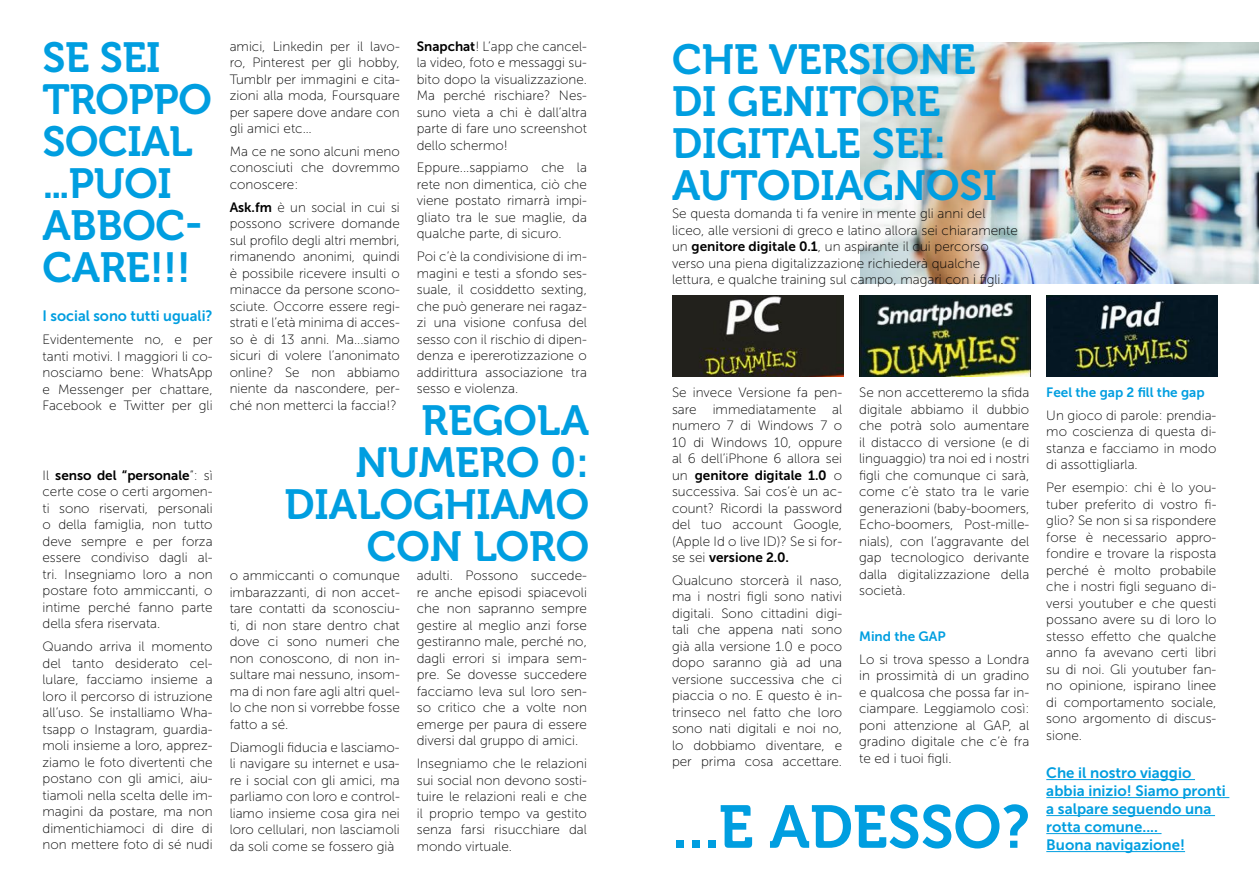
<style>
.page{position:relative;width:1259px;height:893px;background:#fff}
.page>*{position:absolute;margin:0;border:0;box-sizing:border-box;transform-origin:0 0}
.t1{font:60.15px "Museo 700";color:#009ee0}
.t2{font:42px/42px "Museo 700";color:#009ee0}
.t3{font:15px/18px "Museo Sans 700";color:#009ee0}
.t4{font:13.5px/16.5px "Museo Sans 100";color:#000;text-align:justify}
.t5{font:13.5px "Museo Sans 700";color:#000}
.t6{font:13.5px "Museo Sans 700";color:#009ee0}
.s1{font-family:"Museo Sans 100"}
.s2{font-family:"Museo Sans 700"}
</style>
<div class="page">
<hr style="left:1046px;top:779px;width:149px;height:1px;background:#009ee0">
<hr style="left:1046px;top:797px;width:183px;height:1px;background:#009ee0">
<hr style="left:1046px;top:815px;width:169px;height:1px;background:#009ee0">
<hr style="left:1046px;top:833px;width:115px;height:1px;background:#009ee0">
<hr style="left:1046px;top:851px;width:139px;height:1px;background:#009ee0">
<img style="left:860px;top:43px;width:399px;height:240px">
<img style="left:672px;top:296px;width:171px;height:80px">
<img style="left:859px;top:296px;width:171px;height:80px">
<img style="left:1046px;top:296px;width:171px;height:80px">
<h2 class="t2" style="left:43px;top:37px;width:171px">SE SEI<br>TROPPO<br>SOCIAL ...PUOI<br>ABBOC-<br>CARE!!!</h2>
<p class="t3" style="left:43px;top:307px;width:172px">I social sono tutti uguali?</p>
<p class="t4" style="left:43px;top:331px;width:172px">Evidentemente no, e per tanti motivi. I maggiori li co&shy;nosciamo bene: WhatsApp e Messenger per chattare, Facebook e Twitter per gli</p>
<p class="t5" style="left:43px;top:468px;width:172px"><span class="s1">Il</span> senso del “personale<span class="s1">”: sì</span></p>
<p class="t4" style="left:43px;top:484px;width:172px">certe cose o certi argomen&shy;ti sono riservati, personali o della famiglia, non tutto deve sempre e per forza essere condiviso dagli al&shy;tri. Insegniamo loro a non postare foto ammiccanti, o intime perché fanno parte della sfera riservata.</p>
<p class="t4" style="left:43px;top:639px;width:172px">Quando arriva il momento del tanto desiderato cel&shy;lulare, facciamo insieme a loro il percorso di istruzione all’uso. Se installiamo Wha&shy;tsapp o Instagram, guardia&shy;moli insieme a loro, apprez&shy;ziamo le foto divertenti che postano con gli amici, aiu&shy;tiamoli nella scelta delle im&shy;magini da postare, ma non dimentichiamoci di dire di non mettere foto di sé nudi</p>
<p class="t4" style="left:417px;top:38px;width:172px"><span class="s2">Snapchat</span>! L’app che cancel&shy;la video, foto e messaggi su&shy;bito dopo la visualizzazione.<br>Ma perché rischiare? Nes&shy;suno vieta a chi è dall’altra parte di fare uno screenshot dello schermo!</p>
<p class="t4" style="left:417px;top:160px;width:172px">Eppure...sappiamo che la rete non dimentica, ciò che viene postato rimarrà impi&shy;gliato tra le sue maglie, da qualche parte, di sicuro.</p>
<p class="t4" style="left:417px;top:249px;width:172px">Poi c’è la condivisione di im&shy;magini e testi a sfondo ses&shy;suale, il cosiddetto sexting, che può generare nei ragaz&shy;zi una visione confusa del sesso con il rischio di dipen&shy;denza e ipererotizzazione o addirittura associazione tra sesso e violenza.</p>
<p class="t4" style="left:230px;top:38px;width:172px">amici, Linkedin per il lavo&shy;ro, Pinterest per gli hobby, Tumblr per immagini e cita&shy;zioni alla moda, Foursquare per sapere dove andare con gli amici etc…</p>
<p class="t4" style="left:230px;top:143px;width:172px">Ma ce ne sono alcuni meno conosciuti che dovremmo conoscere:</p>
<p class="t4" style="left:230px;top:199px;width:172px"><span class="s2">Ask.fm</span> è un social in cui si possono scrivere domande sul profilo degli altri membri, rimanendo anonimi, quindi è possibile ricevere insulti o minacce da persone scono&shy;sciute. Occorre essere regi&shy;strati e l’età minima di acces&shy;so è di 13 anni. Ma...siamo sicuri di volere l’anonimato online? Se non abbiamo niente da nascondere, per&shy;ché non metterci la faccia!?</p>
<h2 class="t2" style="left:284px;top:400px;width:306px;text-align:right">REGOLA<br>NUMERO 0:<br>DIALOGHIAMO<br>CON LORO</h2>
<p class="t4" style="left:230px;top:568px;width:172px">o ammiccanti o comunque imbarazzanti, di non accet&shy;tare contatti da sconosciu&shy;ti, di non stare dentro chat dove ci sono numeri che non conoscono, di non in&shy;sultare mai nessuno, insom&shy;ma di non fare agli altri quel&shy;lo che non si vorrebbe fosse fatto a sé.</p>
<p class="t4" style="left:230px;top:739px;width:172px">Diamogli fiducia e lasciamo&shy;li navigare su internet e usa&shy;re i social con gli amici, ma parliamo con loro e control&shy;liamo insieme cosa gira nei loro cellulari, non lasciamoli da soli come se fossero già</p>
<p class="t4" style="left:417px;top:568px;width:172px">adulti. Possono succede&shy;re anche episodi spiacevoli che non sapranno sempre gestire al meglio anzi forse gestiranno male, perché no, dagli errori si impara sem&shy;pre. Se dovesse succedere facciamo leva sul loro sen&shy;so critico che a volte non emerge per paura di essere diversi dal gruppo di amici.</p>
<p class="t4" style="left:417px;top:755px;width:172px">Insegniamo che le relazioni sui social non devono sosti&shy;tuire le relazioni reali e che il proprio tempo va gestito senza farsi risucchiare dal mondo virtuale.</p>
<h2 class="t2" style="left:672px;top:39px;width:326px">CHE VERSIONE<br>DI GENITORE<br>DIGITALE SEI:<br>AUTODIAGNOSI</h2>
<p class="t4" style="left:672px;top:206px;width:347px;text-align:left">Se questa domanda ti fa venire in mente gli anni del liceo, alle versioni di greco e latino allora sei chiaramente un <span class="s2">genitore digitale 0.1</span>, un aspirante il cui percorso verso una piena digitalizzazione richiederà qualche lettura, e qualche training sul campo, magari con i figli.</p>
<p class="t4" style="left:672px;top:384px;width:172px">Se invece Versione fa pen&shy;sare immediatamente al numero 7 di Windows 7 o 10 di Windows 10, oppure al 6 dell’iPhone 6 allora sei</p>
<p class="t5" style="left:672px;top:467px;width:172px"><span class="s1">un</span> genitore digitale 1.0 <span class="s1">o</span></p>
<p class="t4" style="left:672px;top:483px;width:172px">successiva. Sai cos’è un ac&shy;count? Ricordi la password del tuo account Google, (Apple Id o live ID)? Se si for-</p>
<p class="t5" style="left:672px;top:550px;width:119px"><span class="s1">se sei</span> versione 2.0.</p>
<p class="t4" style="left:672px;top:572px;width:172px">Qualcuno storcerà il naso, ma i nostri figli sono nativi digitali. Sono cittadini digi&shy;tali che appena nati sono già alla versione 1.0 e poco dopo saranno già ad una versione successiva che ci piaccia o no. E questo è in&shy;trinseco nel fatto che loro sono nati digitali e noi no, lo dobbiamo diventare, e per prima cosa accettare.</p>
<p class="t4" style="left:859px;top:384px;width:172px">Se non accetteremo la sfida digitale abbiamo il dubbio che potrà solo aumentare il distacco di versione (e di linguaggio) tra noi ed i nostri figli che comunque ci sarà, come c’è stato tra le varie generazioni (baby-boomers, Echo-boomers, Post-mille&shy;nials), con l’aggravante del gap tecnologico derivante dalla digitalizzazione della società.</p>
<p class="t6" style="left:859px;top:629px;width:88px">Mind the GAP</p>
<p class="t4" style="left:859px;top:651px;width:172px">Lo si trova spesso a Londra in prossimità di un gradino e qualcosa che possa far in&shy;ciampare. Leggiamolo così: poni attenzione al GAP, al gradino digitale che c’è fra te ed i tuoi figli.</p>
<h1 class="t1" style="left:672px;top:793px;width:359px">...E ADESSO?</h1>
<p class="t6" style="left:1046px;top:385px;width:160px">Feel the gap 2 fill the gap</p>
<p class="t4" style="left:1046px;top:407px;width:172px">Un gioco di parole: prendia&shy;mo coscienza di questa di&shy;stanza e facciamo in modo di assottigliarla.</p>
<p class="t4" style="left:1046px;top:479px;width:172px">Per esempio: chi è lo you&shy;tuber preferito di vostro fi&shy;glio? Se non si sa rispondere forse è necessario appro&shy;fondire e trovare la risposta perché è molto probabile che i nostri figli seguano di&shy;versi youtuber e che questi possano avere su di loro lo stesso effetto che qualche anno fa avevano certi libri su di noi. Gli youtuber fan&shy;no opinione, ispirano linee di comportamento sociale, sono argomento di discus&shy;sione.</p>
<p class="t3" style="left:1046px;top:764px;width:181px">Che il nostro viaggio abbia inizio! Siamo pronti a salpare seguendo una rotta comune....<br>Buona navigazione!</p>
</div>
